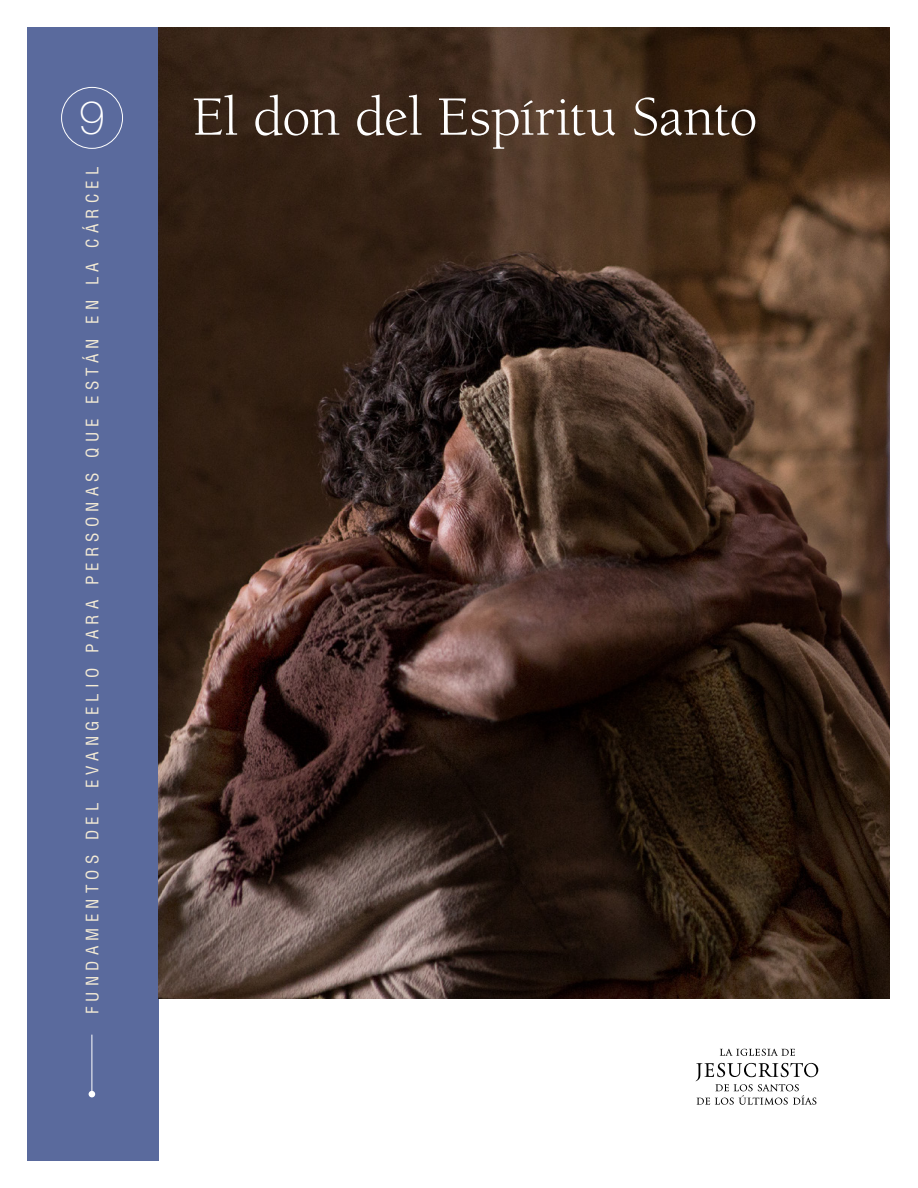
<style>
.page{position:relative;width:918px;height:1188px;background:#fff}
.page>*{position:absolute;margin:0;border:0;box-sizing:border-box;transform-origin:0 0}
.para_coverTitle{font:57px "Berkeley O Slds Lat";letter-spacing:-.01em;color:#fff}
.t1{font:100 46.5px "Helveticalds Lat";color:#fff}
.t2{font:condensed 16.8px "Helveticalds Lat";letter-spacing:.31em;color:#f4ebd5}
</style>
<div class="page">
<div style="left:27px;top:27px;width:131px;height:1134px;background:#5a6a9d"></div>
<hr style="left:92px;top:314px;width:1px;height:780px;background:#fff">
<svg style="left:89px;top:1091px;width:6px;height:6px"></svg>
<div style="left:61px;top:87px;width:62px;height:62px;border:1px solid #fff;border-radius:50%"></div>
<img style="left:158px;top:27px;width:732px;height:972px">
<svg style="left:720px;top:1049px;width:75px;height:7px"></svg>
<svg style="left:696px;top:1063px;width:122px;height:42px"></svg>
<h2 class="t1" style="left:79px;top:81px;width:27px">9</h2>
<p class="para_coverTitle" style="left:192px;top:78px;width:567px">El don del Espíritu Santo</p>
<p class="t2" style="left:79px;top:1014px;width:849px;rotate:-90deg">FUNDAMENTOS DEL EVANGELIO PARA PERSONAS QUE ESTÁN EN LA CÁRCEL</p>
</div>
